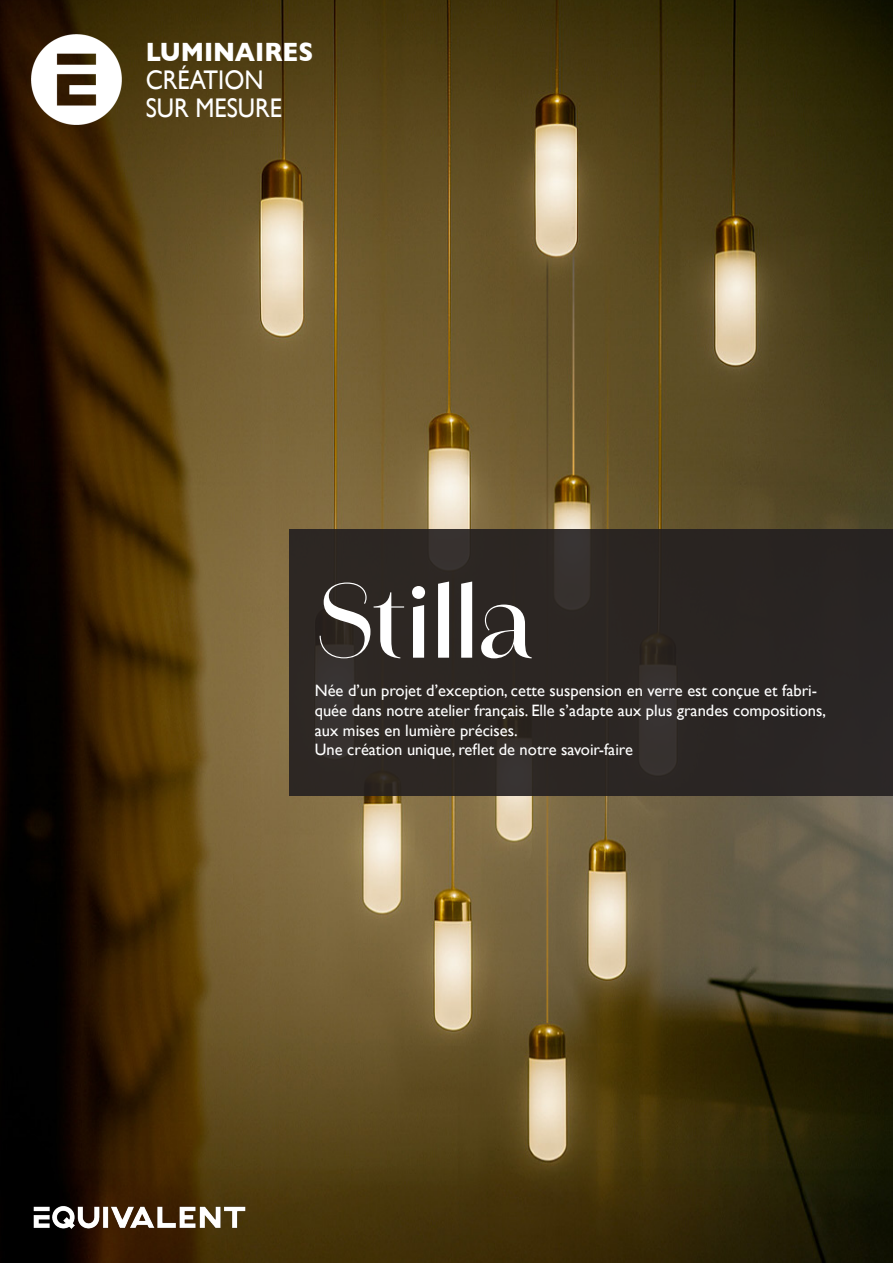
<style>
.page{position:relative;width:893px;height:1263px;background:#fff}
.page>*{position:absolute;margin:0;border:0;box-sizing:border-box;transform-origin:0 0}
.t1{font:500 97.5px "Amandine";color:#fff}
.t2{font:27px "Gill Sans";color:#fff;scale:.9 1}
.t3{font:700 27px "Gill Sans";color:#fff;scale:.9 1}
.t4{font:16.5px/19.8px "Gill Sans";color:#fff}
</style>
<div class="page">
<img style="left:0;top:0;width:893px;height:1263px">
<img style="left:32px;top:35px;width:90px;height:90px">
<img style="left:10px;top:1144px;width:259px;height:119px">
<div style="left:289px;top:529px;width:604px;height:267px;background:#2c2623"></div>
<p class="t3" style="left:146px;top:30px;width:188px">LUMINAIRES</p>
<p class="t2" style="left:146px;top:64px;width:132px">CRÉATION</p>
<p class="t2" style="left:146px;top:92px;width:153px">SUR MESURE</p>
<p class="t1" style="left:315px;top:550px;width:218px">Stilla</p>
<p class="t4" style="left:315px;top:680px;width:513px">Née d’un projet d’exception, cette suspension en verre est conçue et fabri&shy;quée dans notre atelier français. Elle s’adapte aux plus grandes compositions, aux mises en lumière précises.</p>
<p class="t4" style="left:315px;top:740px;width:320px">Une création unique, reflet de notre savoir-faire</p>
</div>
